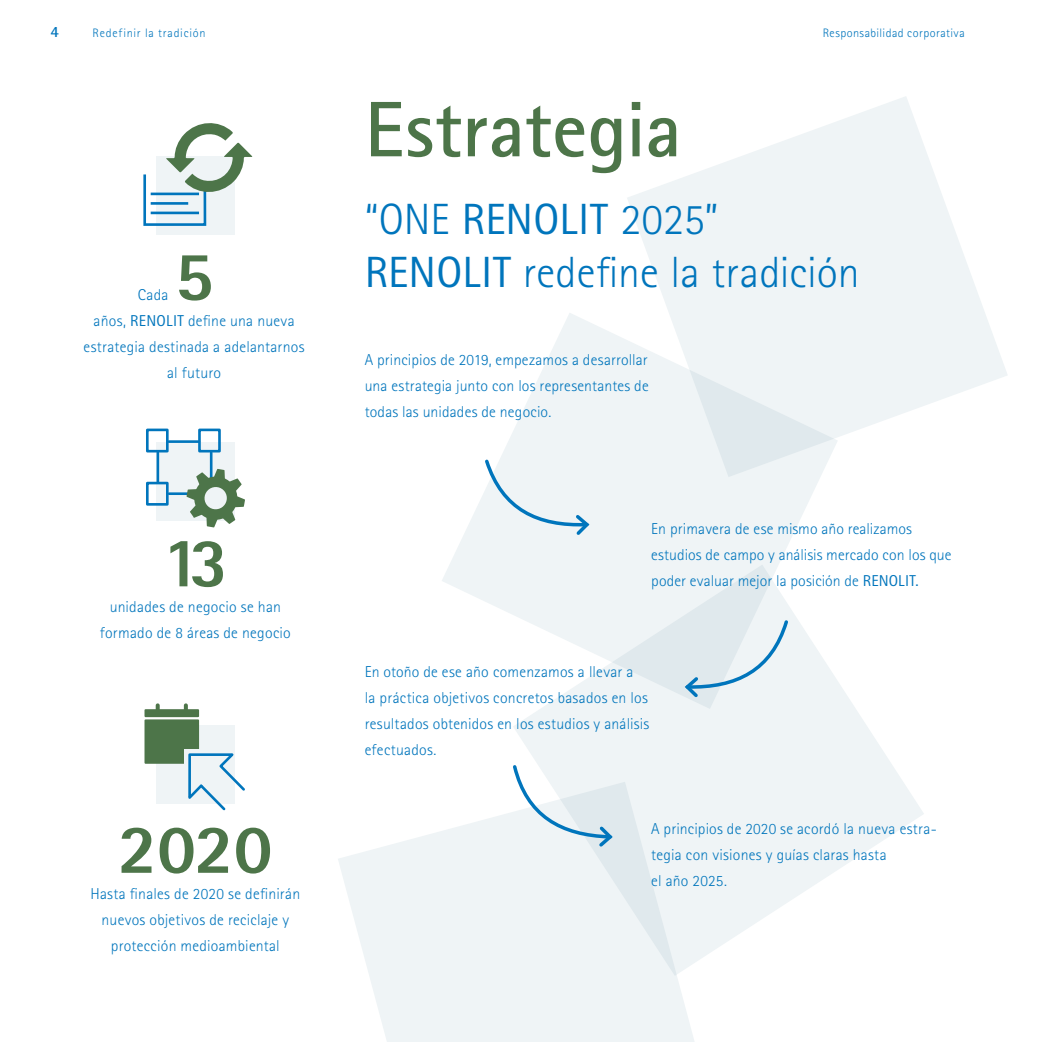
<style>
.page{position:relative;width:1042px;height:1042px;background:#fff}
.page>*{position:absolute;margin:0;border:0;box-sizing:border-box;transform-origin:0 0}
.t1{font:700 78.75px "Rotis Sans Serif Std";color:#4d7549}
.t2{font:800 70px "Rotis Sans Serif Std";letter-spacing:-.01em;color:#4d7549}
.t3{font:300 43.75px/52.1px "Rotis Sans Serif Std";color:#0075bc}
.t4{font:300 15.75px/26.1px "Rotis Sans Serif Std";letter-spacing:.015em;color:#0075bc;text-align:center}
.t5{font:700 15.75px "Rotis Sans Serif Std";color:#0075bc}
.t6{font:300 12.25px "Rotis Sans Serif Std";letter-spacing:.045em;color:#0075bc}
.t7{font:300 12.25px "Rotis Sans Serif Std";letter-spacing:.065em;color:#0075bc}
.s1{font-weight:400}
</style>
<div class="page">
<svg style="left:338px;top:813px;width:356px;height:229px;fill:#eff4f6"></svg>
<svg style="left:513px;top:682px;width:411px;height:294px;fill:#eff4f6"></svg>
<svg style="left:442px;top:313px;width:396px;height:396px;fill:#eff4f6"></svg>
<svg style="left:627px;top:96px;width:380px;height:381px;fill:#eff4f6"></svg>
<div style="left:156px;top:156px;width:78px;height:79px;background:#eff4f6"></div>
<svg style="left:143px;top:123px;width:109px;height:104px"></svg>
<div style="left:156px;top:443px;width:78px;height:78px;background:#eff4f6"></div>
<div style="left:156px;top:725px;width:79px;height:79px;background:#eff4f6"></div>
<div style="left:144px;top:719px;width:55px;height:45px;background:#4d7549;border:2px solid #4d7549"></div>
<div style="left:144px;top:709px;width:55px;height:8px;background:#4d7549;border:2px solid #4d7549"></div>
<svg style="left:156px;top:705px;width:4px;height:5px"></svg>
<svg style="left:184px;top:705px;width:4px;height:5px"></svg>
<div style="left:184px;top:748px;width:17px;height:17px;background:#eff4f6"></div>
<svg style="left:187px;top:742px;width:58px;height:69px"></svg>
<div style="left:198px;top:428px;width:23px;height:24px;border:3px solid #0075bc"></div>
<div style="left:146px;top:482px;width:23px;height:24px;border:3px solid #0075bc"></div>
<div style="left:146px;top:428px;width:23px;height:24px;border:3px solid #0075bc"></div>
<hr style="left:169px;top:440px;width:30px;height:3px;background:#0075bc">
<hr style="left:157px;top:452px;width:2px;height:31px;background:#0075bc">
<hr style="left:210px;top:452px;width:2px;height:27px;background:#0075bc">
<hr style="left:169px;top:492px;width:30px;height:3px;background:#0075bc">
<svg style="left:186px;top:469px;width:59px;height:58px"></svg>
<svg style="left:482px;top:457px;width:110px;height:81px"></svg>
<svg style="left:682px;top:617px;width:108px;height:83px"></svg>
<svg style="left:510px;top:762px;width:105px;height:88px"></svg>
<p class="t5" style="left:50px;top:22px;width:10px">4</p>
<p class="t7" style="left:92px;top:26px;width:115px">Redefinir la tradición</p>
<p class="t6" style="left:823px;top:26px;width:144px">Responsabilidad corporativa</p>
<p class="t4" style="left:138px;top:281px;width:32px">Cada</p>
<h2 class="t2" style="left:175px;top:231px;width:40px">5</h2>
<p class="t4" style="left:84px;top:307px;width:222px">años, <span class="s1">RENOLIT</span> define una nueva estrategia destinada a adelantarnos al futuro</p>
<h2 class="t2" style="left:162px;top:518px;width:67px">13</h2>
<p class="t4" style="left:100px;top:594px;width:192px">unidades de negocio se han formado de 8 áreas de negocio</p>
<h2 class="t2" style="left:118px;top:804px;width:156px">2020</h2>
<p class="t4" style="left:91px;top:880px;width:211px">Hasta finales de 2020 se definirán nuevos objetivos de reciclaje y protección medioambiental</p>
<h1 class="t1" style="left:365px;top:80px;width:318px">Estrategia</h1>
<h3 class="t3" style="left:365px;top:194px;width:497px">“ONE <span class="s1">RENOLIT</span> 2025”<br><span class="s1">RENOLIT</span> redefine la tradición</h3>
<p class="t4" style="left:365px;top:347px;width:285px;text-align:justify">A principios de 2019, empezamos a desarrollar una estrategia junto con los representantes de todas las unidades de negocio.</p>
<p class="t4" style="left:651px;top:516px;width:302px;text-align:left">En primavera de ese mismo año realizamos estudios de campo y análisis mercado con los que poder evaluar mejor la posición de <span class="s1">RENOLIT.</span></p>
<p class="t4" style="left:365px;top:659px;width:286px;text-align:left">En otoño de ese año comenzamos a llevar a<br>la práctica objetivos concretos basados en los resultados obtenidos en los estudios y análisis efectuados.</p>
<p class="t4" style="left:651px;top:815px;width:287px;text-align:left">A principios de 2020 se acordó la nueva estra&shy;tegia con visiones y guías claras hasta<br>el año 2025.</p>
</div>
